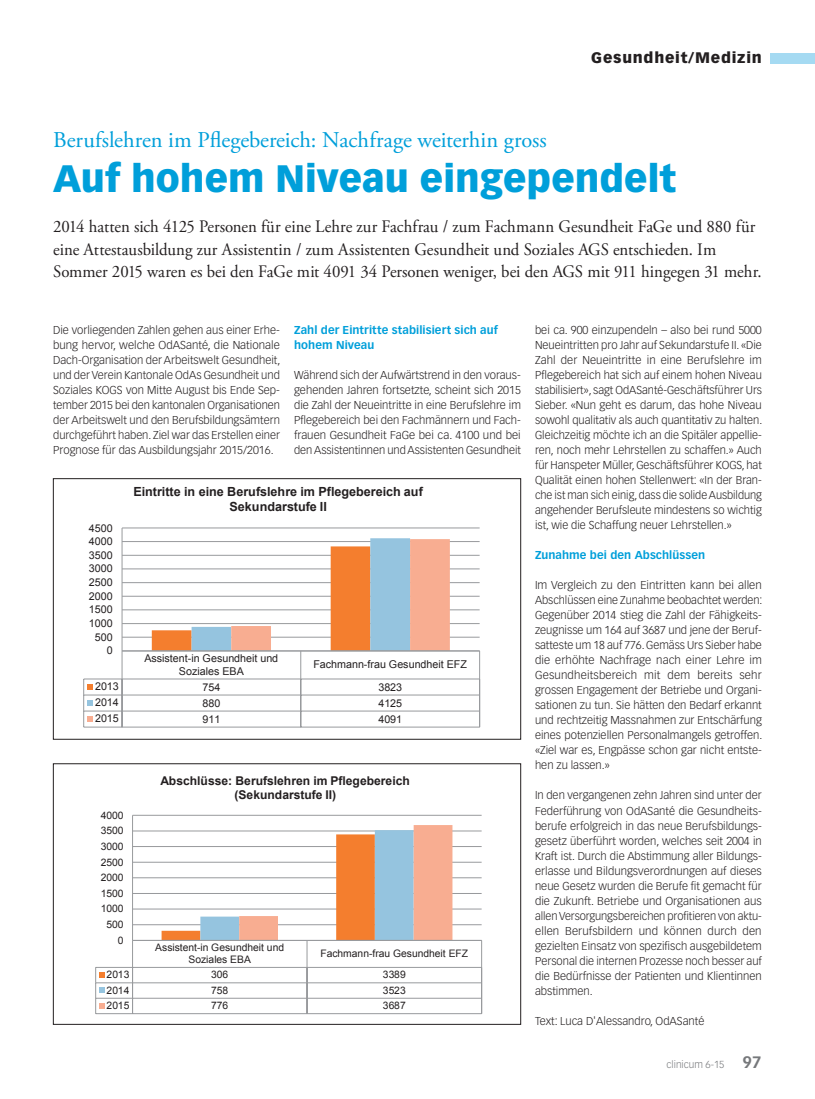
<style>
.page{position:relative;width:815px;height:1099px;background:#fff}
.page>*{position:absolute;margin:0;border:0;box-sizing:border-box;transform-origin:0 0}
.t1{font:900 37.5px "Vectora LT Std";color:#009fda}
.t2{font:22.5px "Adobe Garamond Pro";color:#009fda}
.t3{font:17.5px/22.5px "Adobe Garamond Pro";color:#231f20;scale:.96 1}
.t4{font:900 15px "Vectora LT Std";letter-spacing:.05em;color:#231f20}
.t5{font:700 12.62px/14.5px "Arial";color:#231f20;text-align:center}
.t6{font:700 12.12px/13.9px "Arial";color:#231f20;text-align:center}
.t7{font:300 11.25px/15px "Vectora LT Std";color:#231f20;text-align:justify}
.t8{font:700 11.25px/15px "Vectora LT Std";letter-spacing:.005em;color:#009fda}
.t9{font:10.75px/12.4px "Arial";color:#231f20;text-align:center}
.t10{font:10.38px/11.9px "Arial";color:#231f20;text-align:center}
.t11{font:300 10px "Vectora LT Std";color:#76787b}
.s1{font-weight:700;font-size:16.25px}
</style>
<div class="page">
<div style="left:770px;top:53px;width:45px;height:10px;background:#a5daf2"></div>
<hr style="left:133px;top:924px;width:349px;height:1px;background:#989a9d">
<hr style="left:133px;top:908px;width:349px;height:1px;background:#989a9d">
<hr style="left:133px;top:893px;width:349px;height:1px;background:#989a9d">
<hr style="left:133px;top:877px;width:349px;height:1px;background:#989a9d">
<hr style="left:133px;top:861px;width:349px;height:1px;background:#989a9d">
<hr style="left:133px;top:846px;width:349px;height:1px;background:#989a9d">
<hr style="left:133px;top:830px;width:349px;height:1px;background:#989a9d">
<hr style="left:133px;top:814px;width:349px;height:1px;background:#989a9d">
<hr style="left:132px;top:815px;width:1px;height:125px;background:#989a9d">
<hr style="left:133px;top:940px;width:349px;height:1px;background:#989a9d">
<hr style="left:96px;top:966px;width:386px;height:1px;background:#989a9d">
<hr style="left:96px;top:982px;width:386px;height:1px;background:#989a9d">
<hr style="left:96px;top:997px;width:386px;height:1px;background:#989a9d">
<hr style="left:96px;top:1013px;width:386px;height:1px;background:#989a9d">
<svg style="left:132px;top:940px;width:1px;height:73px"></svg>
<svg style="left:162px;top:825px;width:290px;height:188px"></svg>
<svg style="left:481px;top:941px;width:1px;height:72px"></svg>
<svg style="left:95px;top:967px;width:9px;height:46px"></svg>
<div style="left:53px;top:763px;width:468px;height:261px;border:1px solid #231f20"></div>
<hr style="left:122px;top:636px;width:358px;height:1px;background:#989a9d">
<hr style="left:122px;top:623px;width:358px;height:1px;background:#989a9d">
<hr style="left:122px;top:609px;width:358px;height:1px;background:#989a9d">
<hr style="left:122px;top:596px;width:358px;height:1px;background:#989a9d">
<hr style="left:122px;top:582px;width:358px;height:1px;background:#989a9d">
<hr style="left:122px;top:568px;width:358px;height:1px;background:#989a9d">
<hr style="left:122px;top:555px;width:358px;height:1px;background:#989a9d">
<hr style="left:122px;top:541px;width:358px;height:1px;background:#989a9d">
<hr style="left:122px;top:527px;width:358px;height:1px;background:#989a9d">
<hr style="left:122px;top:528px;width:1px;height:123px;background:#989a9d">
<hr style="left:122px;top:650px;width:358px;height:1px;background:#989a9d">
<hr style="left:84px;top:678px;width:396px;height:1px;background:#989a9d">
<hr style="left:84px;top:694px;width:396px;height:1px;background:#989a9d">
<hr style="left:84px;top:710px;width:396px;height:1px;background:#989a9d">
<hr style="left:84px;top:726px;width:396px;height:1px;background:#989a9d">
<svg style="left:122px;top:651px;width:1px;height:75px"></svg>
<svg style="left:152px;top:538px;width:298px;height:189px"></svg>
<svg style="left:479px;top:651px;width:1px;height:75px"></svg>
<svg style="left:83px;top:679px;width:10px;height:48px"></svg>
<div style="left:53px;top:478px;width:468px;height:261px;border:1px solid #231f20"></div>
<h3 class="t4" style="left:591px;top:49px;width:172px">Gesundheit/Medizin</h3>
<h2 class="t2" style="left:53px;top:126px;width:495px">Berufslehren im Pflegebereich: Nachfrage weiterhin gross</h2>
<h1 class="t1" style="left:53px;top:155px;width:624px">Auf hohem Niveau eingependelt</h1>
<p class="t3" style="left:53px;top:216px;width:740px">2014 hatten sich 4125 Personen für eine Lehre zur Fachfrau / zum Fachmann Gesundheit FaGe und 880 für eine Attestausbildung zur Assistentin / zum Assistenten Gesundheit und Soziales AGS entschieden. Im<br>Sommer 2015 waren es bei den FaGe mit 4091 34 Personen weniger, bei den AGS mit 911 hingegen 31 mehr.</p>
<p class="t7" style="left:53px;top:323px;width:229px">Die vorliegenden Zahlen gehen aus einer Erhe&shy;bung hervor, welche OdASanté, die Nationale Dach-Organisation der Arbeitswelt Gesundheit, und der Verein Kantonale OdAs Gesundheit und Soziales KOGS von Mitte August bis Ende Sep&shy;tember 2015 bei den kantonalen Organisationen der Arbeitswelt und den Berufsbildungsämtern durchgeführt haben. Ziel war das Erstellen einer Prognose für das Ausbildungsjahr 2015/2016.</p>
<p class="t8" style="left:294px;top:323px;width:205px">Zahl der Eintritte stabilisiert sich auf hohem Niveau</p>
<p class="t7" style="left:294px;top:368px;width:228px">Wä hrend sich der Aufwä rtstrend in den voraus&shy;gehenden Jahren fortsetzte, scheint sich 2015 die Zahl der Neueintritte in eine Berufslehre im Pflegebereich bei den Fachmännern und Fach&shy;frauen Gesundheit FaGe bei ca. 4100 und bei den Assistentinnen und Assistenten Gesundheit</p>
<p class="t9" style="left:89px;top:521px;width:25px">4500</p>
<p class="t9" style="left:89px;top:535px;width:25px">4000</p>
<p class="t9" style="left:89px;top:549px;width:25px">3500</p>
<p class="t9" style="left:89px;top:562px;width:25px">3000</p>
<p class="t9" style="left:89px;top:576px;width:25px">2500</p>
<p class="t9" style="left:89px;top:590px;width:25px">2000</p>
<p class="t9" style="left:89px;top:603px;width:25px">1500</p>
<p class="t9" style="left:89px;top:617px;width:25px">1000</p>
<p class="t9" style="left:95px;top:631px;width:19px">500</p>
<p class="t9" style="left:107px;top:644px;width:7px">0</p>
<p class="t5" style="left:133px;top:485px;width:291px">Eintritte in eine Berufslehre im Pflegebereich auf<br>Sekundarstufe II</p>
<p class="t9" style="left:144px;top:652px;width:135px">Assistent-in Gesundheit und<br>Soziales EBA</p>
<p class="t9" style="left:313px;top:658px;width:155px">Fachmann-frau Gesundheit EFZ</p>
<p class="t9" style="left:95px;top:680px;width:25px">2013</p>
<p class="t9" style="left:202px;top:680px;width:19px">754</p>
<p class="t9" style="left:378px;top:680px;width:25px">3823</p>
<p class="t9" style="left:95px;top:696px;width:25px">2014</p>
<p class="t9" style="left:202px;top:696px;width:19px">880</p>
<p class="t9" style="left:378px;top:696px;width:25px">4125</p>
<p class="t9" style="left:95px;top:712px;width:25px">2015</p>
<p class="t9" style="left:202px;top:712px;width:19px">911</p>
<p class="t9" style="left:378px;top:712px;width:25px">4091</p>
<p class="t10" style="left:101px;top:809px;width:24px">4000</p>
<p class="t10" style="left:101px;top:824px;width:24px">3500</p>
<p class="t10" style="left:101px;top:840px;width:24px">3000</p>
<p class="t10" style="left:101px;top:856px;width:24px">2500</p>
<p class="t10" style="left:101px;top:871px;width:24px">2000</p>
<p class="t10" style="left:101px;top:887px;width:24px">1500</p>
<p class="t10" style="left:101px;top:902px;width:24px">1000</p>
<p class="t10" style="left:106px;top:918px;width:19px">500</p>
<p class="t10" style="left:118px;top:934px;width:7px">0</p>
<p class="t6" style="left:161px;top:773px;width:251px">Abschlüsse: Berufslehren im Pflegebereich (Sekundarstufe II)</p>
<p class="t10" style="left:155px;top:941px;width:130px">Assistent-in Gesundheit und<br>Soziales EBA</p>
<p class="t10" style="left:320px;top:947px;width:149px">Fachmann-frau Gesundheit EFZ</p>
<p class="t10" style="left:107px;top:968px;width:24px">2013</p>
<p class="t10" style="left:211px;top:968px;width:19px">306</p>
<p class="t10" style="left:383px;top:968px;width:24px">3389</p>
<p class="t10" style="left:107px;top:984px;width:24px">2014</p>
<p class="t10" style="left:211px;top:984px;width:19px">758</p>
<p class="t10" style="left:383px;top:984px;width:24px">3523</p>
<p class="t10" style="left:107px;top:999px;width:24px">2015</p>
<p class="t10" style="left:211px;top:999px;width:19px">776</p>
<p class="t10" style="left:383px;top:999px;width:24px">3687</p>
<p class="t7" style="left:535px;top:323px;width:229px">bei ca. 900 einzupendeln – also bei rund 5000<br>Neueintritten pro Jahr auf Sekundarstufe II. «Die Zahl der Neueintritte in eine Berufslehre im Pflegebereich hat sich auf einem hohen Niveau stabilisiert», sagt OdASanté-Geschäftsfü hrer Urs Sieber. «Nun geht es darum, das hohe Niveau sowohl qualitativ als auch quantitativ zu halten.<br>Gleichzeitig möchte ich an die Spitäler appellie&shy;ren, noch mehr Lehrstellen zu schaffen.» Auch für Hanspeter Müller, Geschäftsführer KOGS, hat Qualität einen hohen Stellenwert: «In der Bran&shy;che ist man sich einig, dass die solide Ausbildung angehender Berufsleute mindestens so wichtig ist, wie die Schaffung neuer Lehrstellen.»</p>
<p class="t8" style="left:535px;top:548px;width:172px">Zunahme bei den Abschlüssen</p>
<p class="t7" style="left:535px;top:578px;width:229px;text-align:left">Im Vergleich zu den Eintritten kann bei allen Abschlüssen eine Zunahme beobachtet werden:<br>Gegenü ber 2014 stieg die Zahl der Fä higkeits&shy;zeugnisse um 164 auf 3687 und jene der Beruf&shy;satteste um 18 auf 776. Gemäss Urs Sieber habe die erhöhte Nachfrage nach einer Lehre im Gesundheitsbereich mit dem bereits sehr grossen Engagement der Betriebe und Organi&shy;sationen zu tun. Sie hätten den Bedarf erkannt und rechtzeitig Massnahmen zur Entschärfung eines potenziellen Personalmangels getroffen. «Ziel war es, Engpässe schon gar nicht entste&shy;hen zu lassen.»</p>
<p class="t7" style="left:535px;top:788px;width:228px">In den vergangenen zehn Jahren sind unter der Federführung von OdASanté die Gesundheits&shy;berufe erfolgreich in das neue Berufsbildungs&shy;gesetz überführt worden, welches seit 2004 in Kraft ist. Durch die Abstimmung aller Bildungs&shy;erlasse und Bildungsverordnungen auf dieses neue Gesetz wurden die Berufe fit gemacht für die Zukunft. Betriebe und Organisationen aus allen Versorgungsbereichen profitieren von aktu&shy;ellen Berufsbildern und können durch den gezielten Einsatz von spezifisch ausgebildetem Personal die internen Prozesse noch besser auf die Bedürfnisse der Patienten und Klientinnen abstimmen.</p>
<p class="t7" style="left:535px;top:1013px;width:167px">Text: Luca D'Alessandro, OdASanté</p>
<p class="t11" style="left:667px;top:1058px;width:97px">clinicum 6-15 <span class="s1">97</span></p>
</div>
